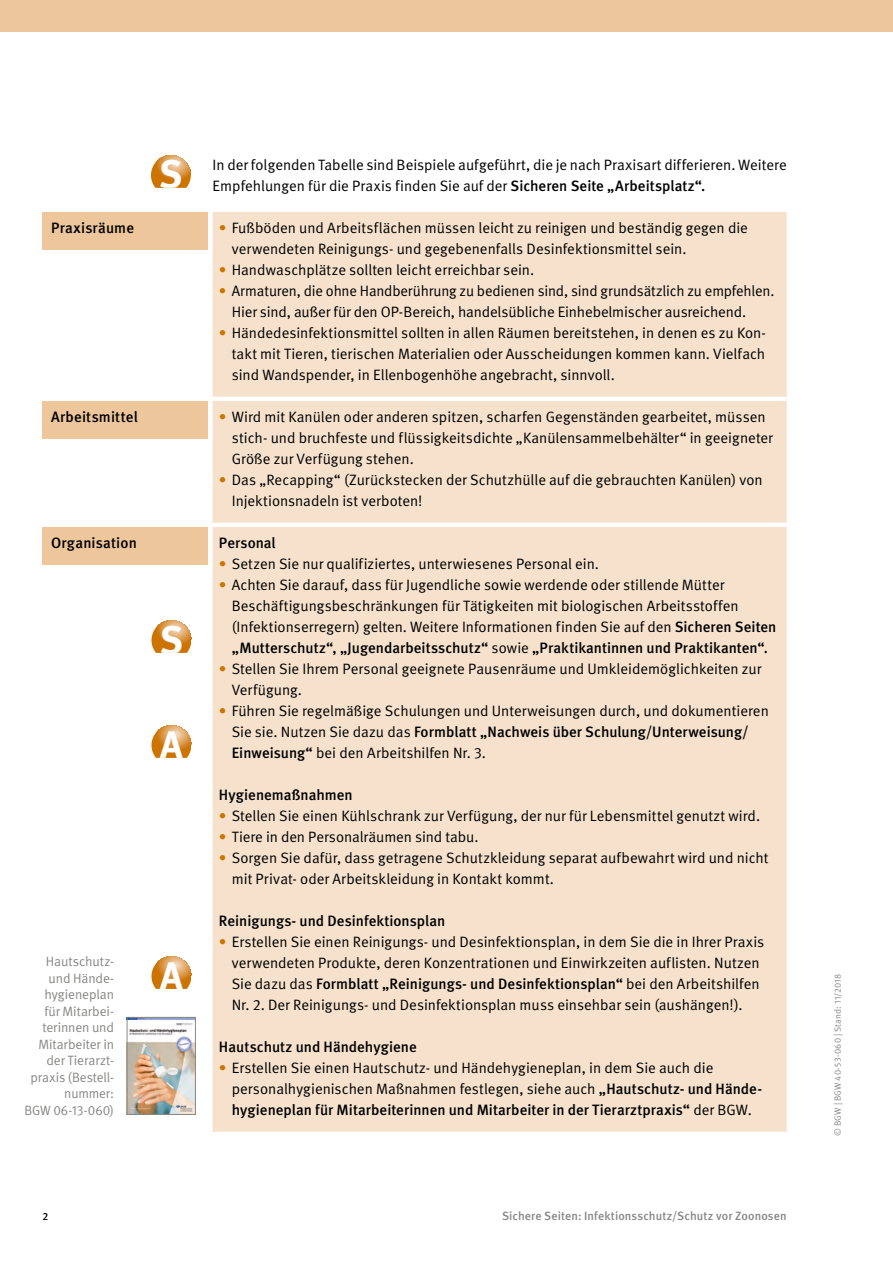
<style>
.page{position:relative;width:893px;height:1263px;background:#fff}
.page>*{position:absolute;margin:0;border:0;box-sizing:border-box;transform-origin:0 0}
.t1{font:700 39.6px "DGUV Meta";color:#fff}
.BS_Fließtext{font:15px/21px "DGUV Meta";color:#000}
.BS_Impressum_1__Zeil{font:500 15px "DGUV Meta";letter-spacing:.005em;color:#000}
.BS_Bildunterschrift{font:13.5px/16.5px "DGUV Meta";letter-spacing:-.005em;color:#878786;text-align:right}
.BS_Fußzeile_links{font:500 12px "DGUV Meta";letter-spacing:.01em;color:#878786}
.t2{font:500 10.5px "DGUV Meta";color:#000}
.t3{font:9px "DGUV Meta";letter-spacing:.025em;color:#878786}
.s1{font-weight:500}
.s2{color:#cc7300}
</style>
<div class="page">
<div style="left:0;top:0;width:893px;height:32px;background:#edc69b"></div>
<svg style="left:151px;top:640px;width:40px;height:13px"></svg>
<svg style="left:151px;top:745px;width:40px;height:13px"></svg>
<svg style="left:151px;top:976px;width:40px;height:13px"></svg>
<img style="left:129px;top:1019px;width:65px;height:94px">
<div style="left:127px;top:1017px;width:69px;height:98px;border:1px solid #878786"></div>
<div style="left:213px;top:212px;width:574px;height:920px;background:#f6e2cc"></div>
<hr style="left:210px;top:523px;width:577px;height:4px;background:#fff">
<hr style="left:210px;top:397px;width:577px;height:4px;background:#fff">
<div style="left:43px;top:212px;width:165px;height:38px;background:#edc69b"></div>
<div style="left:43px;top:401px;width:165px;height:38px;background:#edc69b"></div>
<div style="left:43px;top:527px;width:165px;height:38px;background:#edc69b"></div>
<p class="t1" style="left:159px;top:151px;width:25px">S</p>
<p class="BS_Fließtext" style="left:213px;top:154px;width:576px">In der folgenden Tabelle sind Beispiele aufgeführt, die je nach Praxisart differieren. Weitere<br>Empfehlungen für die Praxis finden Sie auf der <span class="s1">Sicheren Seite „Arbeitsplatz“.</span></p>
<p class="BS_Impressum_1__Zeil" style="left:51px;top:219px;width:85px">Praxisräume</p>
<p class="BS_Fließtext" style="left:232px;top:217px;width:518px;text-indent:-13px"><span class="s2">•</span> Fußböden und Arbeitsflächen müssen leicht zu reinigen und beständig gegen die verwendeten Reinigungs- und gegebenenfalls Desinfektionsmittel sein.</p>
<p class="BS_Fließtext" style="left:219px;top:259px;width:317px"><span class="s2">•</span> Handwaschplätze sollten leicht erreichbar sein.</p>
<p class="BS_Fließtext" style="left:232px;top:280px;width:544px;text-indent:-13px"><span class="s2">•</span> Armaturen, die ohne Handberührung zu bedienen sind, sind grundsätzlich zu empfehlen.<br>Hier sind, außer für den OP-Bereich, handelsübliche Einhebelmischer ausreichend.</p>
<p class="BS_Fließtext" style="left:232px;top:322px;width:536px;text-align:justify;text-indent:-13px"><span class="s2">•</span> Händedesinfektionsmittel sollten in allen Räumen bereitstehen, in denen es zu Kon&shy;takt mit Tieren, tierischen Materialien oder Ausscheidungen kommen kann. Vielfach sind Wandspender, in Ellenbogenhöhe angebracht, sinnvoll.</p>
<p class="BS_Impressum_1__Zeil" style="left:51px;top:408px;width:88px">Arbeitsmittel</p>
<p class="BS_Fließtext" style="left:232px;top:406px;width:543px;text-indent:-13px"><span class="s2">•</span> Wird mit Kanülen oder anderen spitzen, scharfen Gegenständen gearbeitet, müssen stich- und bruchfeste und flüssigkeitsdichte „Kanülensammelbehälter“ in geeigneter<br>Größe zur Verfügung stehen.</p>
<p class="BS_Fließtext" style="left:232px;top:469px;width:532px;text-indent:-13px"><span class="s2">•</span> Das „Recapping“ (Zurückstecken der Schutzhülle auf die gebrauchten Kanülen) von<br>Injektionsnadeln ist verboten!</p>
<p class="BS_Impressum_1__Zeil" style="left:51px;top:534px;width:87px">Organisation</p>
<p class="BS_Impressum_1__Zeil" style="left:219px;top:534px;width:58px">Personal</p>
<p class="BS_Fließtext" style="left:219px;top:553px;width:382px"><span class="s2">•</span> Setzen Sie nur qualifiziertes, unterwiesenes Personal ein.</p>
<p class="BS_Fließtext" style="left:232px;top:574px;width:546px;text-indent:-13px"><span class="s2">•</span> Achten Sie darauf, dass für Jugendliche sowie werdende oder stillende Mütter Beschäftigungsbeschränkungen für Tätigkeiten mit biologischen Arbeitsstoffen (Infektionserregern) gelten. Weitere Informationen finden Sie auf den <span class="s1">Sicheren Seiten „Mutterschutz“, „Jugendarbeitsschutz“</span> sowie <span class="s1">„Praktikantinnen und Praktikanten“.</span></p>
<p class="BS_Fließtext" style="left:232px;top:658px;width:531px;text-indent:-13px"><span class="s2">•</span> Stellen Sie Ihrem Personal geeignete Pausenräume und Umkleidemöglichkeiten zur<br>Verfügung.</p>
<p class="BS_Fließtext" style="left:232px;top:700px;width:539px;text-indent:-13px"><span class="s2">•</span> Führen Sie regelmäßige Schulungen und Unterweisungen durch, und dokumentieren<br>Sie sie. Nutzen Sie dazu das <span class="s1">Formblatt „Nachweis über Schulung/Unterweisung/<br>Einweisung“</span> bei den Arbeitshilfen Nr. 3.</p>
<p class="BS_Impressum_1__Zeil" style="left:219px;top:786px;width:135px">Hygienemaßnahmen</p>
<p class="BS_Fließtext" style="left:219px;top:805px;width:543px"><span class="s2">•</span> Stellen Sie einen Kühlschrank zur Verfügung, der nur für Lebensmittel genutzt wird.</p>
<p class="BS_Fließtext" style="left:219px;top:826px;width:261px"><span class="s2">•</span> Tiere in den Personalräumen sind tabu.</p>
<p class="BS_Fließtext" style="left:232px;top:847px;width:538px;text-indent:-13px"><span class="s2">•</span> Sorgen Sie dafür, dass getragene Schutzkleidung separat aufbewahrt wird und nicht mit Privat- oder Arbeitskleidung in Kontakt kommt.</p>
<p class="BS_Impressum_1__Zeil" style="left:219px;top:912px;width:228px">Reinigungs- und Desinfektionsplan</p>
<p class="BS_Fließtext" style="left:219px;top:931px;width:547px;text-align:center"><span class="s2">•</span> Erstellen Sie einen Reinigungs- und Desinfektionsplan, in dem Sie die in Ihrer Praxis verwendeten Produkte, deren Konzentrationen und Einwirkzeiten auflisten. Nutzen Sie dazu das <span class="s1">Formblatt „Reinigungs- und Desinfektionsplan“</span> bei den Arbeitshilfen Nr. 2. Der Reinigungs- und Desinfektionsplan muss einsehbar sein (aushängen!).</p>
<p class="BS_Impressum_1__Zeil" style="left:219px;top:1038px;width:199px">Hautschutz und Händehygiene</p>
<p class="BS_Fließtext" style="left:232px;top:1057px;width:530px;text-indent:-13px"><span class="s2">•</span> Erstellen Sie einen Hautschutz- und Händehygieneplan, in dem Sie auch die personalhygienischen Maßnahmen festlegen, siehe auch <span class="s1">„Hautschutz- und Hände&shy;hygieneplan für Mitarbeiterinnen und Mitarbeiter in der Tierarztpraxis“</span> der BGW.</p>
<p class="t1" style="left:160px;top:616px;width:25px">S</p>
<p class="t1" style="left:160px;top:721px;width:25px">A</p>
<p class="BS_Bildunterschrift" style="left:38px;top:953px;width:77px">Hautschutz&shy;und Hände&shy;hygieneplan für Mitarbei&shy;terinnen und<br>Mitarbeiter in der Tierarzt-</p>
<p class="BS_Bildunterschrift" style="left:24px;top:1069px;width:91px">praxis (Bestell&shy;nummer:<br>BGW 06-13-060)</p>
<p class="t1" style="left:160px;top:952px;width:25px">A</p>
<p class="t2" style="left:43px;top:1210px;width:7px">2</p>
<p class="BS_Fußzeile_links" style="left:502px;top:1209px;width:286px">Sichere Seiten: Infektionsschutz/Schutz vor Zoonosen</p>
<p class="t3" style="left:833px;top:1136px;width:164px;rotate:-90deg">© BGW | BGW 40-53-060 | Stand: 11/2018</p>
</div>
